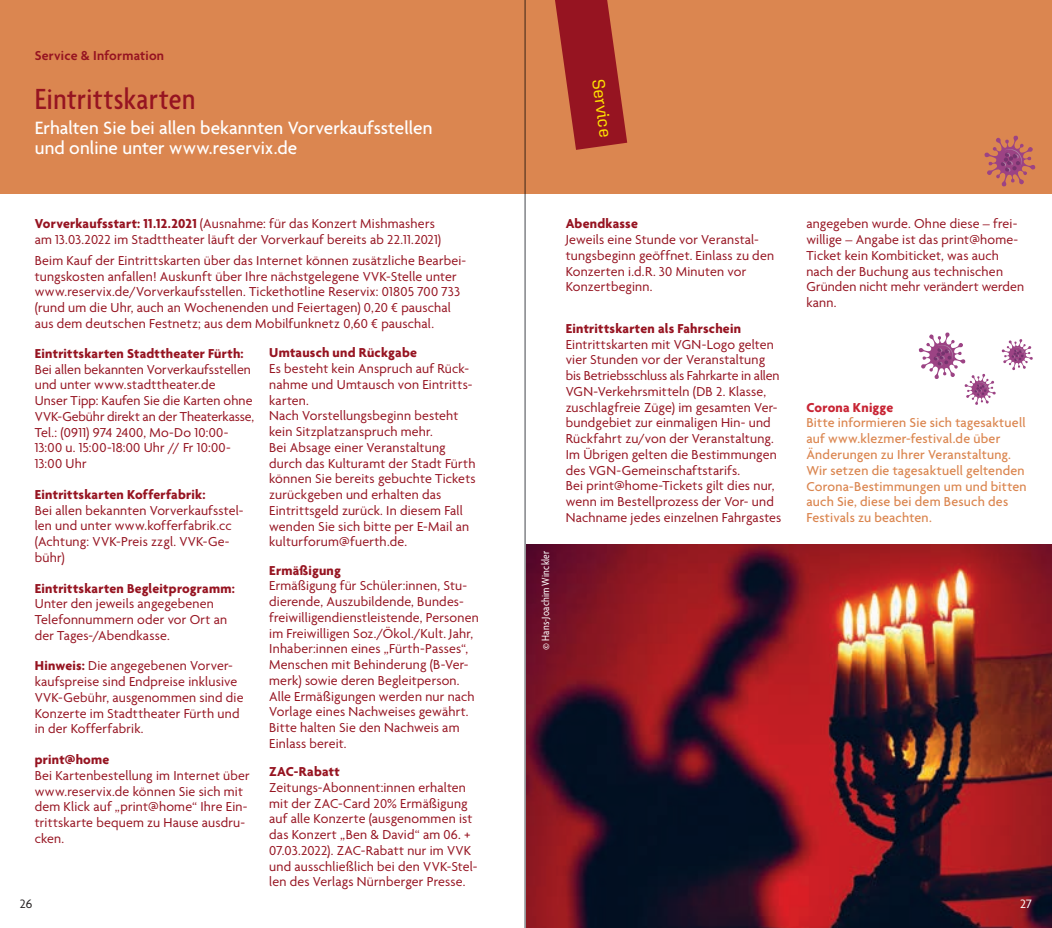
<style>
.page{position:relative;width:1052px;height:928px;background:#fff}
.page>*{position:absolute;margin:0;border:0;box-sizing:border-box;transform-origin:0 0}
.Titel{font:500 condensed 31.5px "Agenda";letter-spacing:.02em;color:#961421}
.Untertitel{font:500 19.25px/20.1px "Agenda";letter-spacing:.005em;color:#fff}
.t1{font:17.5px "Aglet Sans";color:#ffe201}
.Service{font:14px/15.8px "Agenda";letter-spacing:.015em;color:#961421}
.Servivce_Subhead{font:500 14px/15.8px "Agenda";letter-spacing:.015em;color:#db8650}
.Servivce_Subhead-2{font:14px/15.8px "Agenda";letter-spacing:.015em;color:#961421}
.Datum__Ort{font:600 14px "Agenda";letter-spacing:.015em;color:#961421}
.Service-2{font:700 14px "Agenda";letter-spacing:.02em;color:#961421}
.t2{font:13.12px "Agenda";color:#231f20}
.Pagina{font:13.12px "Agenda";color:#fff}
.Bildnachweis{font:condensed 11.38px "Agenda";letter-spacing:.02em;color:#fff}
.s1{font-weight:700}
.s2{font-stretch:normal}
.s3{font-weight:700;color:#c82434}
</style>
<div class="page">
<div style="left:526px;top:0;width:526px;height:193px;background:#db8650"></div>
<div style="left:0;top:0;width:526px;height:193px;background:#db8650"></div>
<img style="left:527px;top:545px;width:525px;height:383px">
<svg style="left:555px;top:0;width:72px;height:150px"></svg>
<svg style="left:984px;top:135px;width:51px;height:52px"></svg>
<svg style="left:918px;top:332px;width:115px;height:73px"></svg>
<hr style="left:524px;top:0;width:2px;height:928px;background:#939598">
<p class="Datum__Ort" style="left:35px;top:48px;width:131px">Service &amp; Information</p>
<p class="Titel" style="left:35px;top:81px;width:162px">Eintrittskarten</p>
<p class="Untertitel" style="left:35px;top:119px;width:399px">Erhalten Sie bei allen bekannten Vorverkaufsstellen und online unter www.reservix.de</p>
<p class="Servivce_Subhead-2" style="left:35px;top:217px;width:408px"><span class="s1">Vorverkaufsstart: 11.12.2021</span> (Ausnahme: für das Konzert Mishmashers am 13.03.2022 im Stadttheater läuft der Vorverkauf bereits ab 22.11.2021)</p>
<p class="Service" style="left:35px;top:253px;width:433px">Beim Kauf der Eintrittskarten über das Internet können zusätzliche Bearbei&shy;tungskosten anfallen! Auskunft über Ihre nächstgelegene VVK-Stelle unter www.reservix.de/Vorverkaufsstellen. Tickethotline Reservix: 01805 700 733 (rund um die Uhr, auch an Wochenenden und Feiertagen) 0,20 € pauschal aus dem deutschen Festnetz; aus dem Mobilfunknetz 0,60 € pauschal.</p>
<p class="Service" style="left:269px;top:346px;width:208px"><span class="s1">Umtausch und Rückgabe<br></span>Es besteht kein Anspruch auf Rück&shy;nahme und Umtausch von Eintritts&shy;karten.<br>Nach Vorstellungsbeginn besteht kein Sitzplatzanspruch mehr.<br>Bei Absage einer Veranstaltung durch das Kulturamt der Stadt Fürth können Sie bereits gebuchte Tickets zurückgeben und erhalten das<br>Eintrittsgeld zurück. In diesem Fall wenden Sie sich bitte per E-Mail an kulturforum@fuerth.de.</p>
<p class="Service" style="left:269px;top:563px;width:211px"><span class="s1">Ermäßigung<br></span>Ermäßigung für Schüler:innen, Stu&shy;dierende, Auszubildende, Bundes&shy;freiwilligendienstleistende, Personen im Freiwilligen Soz./Ökol./Kult. Jahr,<br>Inhaber:innen eines „Fürth-Passes“,<br>Menschen mit Behinderung (B-Ver&shy;merk) sowie deren Begleitperson.<br>Alle Ermäßigungen werden nur nach<br>Vorlage eines Nachweises gewährt.<br>Bitte halten Sie den Nachweis am<br>Einlass bereit.</p>
<p class="Service" style="left:269px;top:764px;width:210px"><span class="s1">ZAC-Rabatt<br></span>Zeitungs-Abonnent:innen erhalten mit der ZAC-Card 20% Ermäßigung auf alle Konzerte (ausgenommen ist das Konzert „Ben &amp; David“ am 06. +<br>07.03.2022). ZAC-Rabatt nur im VVK und ausschließlich bei den VVK-Stel&shy;len des Verlags Nürnberger Presse.</p>
<p class="Service" style="left:35px;top:346px;width:221px"><span class="s1">Eintrittskarten Stadttheater Fürth:<br></span>Bei allen bekannten Vorverkaufsstellen und unter www.stadttheater.de<br>Unser Tipp: Kaufen Sie die Karten ohne VVK-Gebühr direkt an der Theaterkasse, Tel.: (0911) 974 2400, Mo-Do 10:00- 13:00 u. 15:00-18:00 Uhr // Fr 10:00- 13:00 Uhr</p>
<p class="Service" style="left:35px;top:487px;width:210px"><span class="s1">Eintrittskarten Kofferfabrik:<br></span>Bei allen bekannten Vorverkaufsstel&shy;len und unter www.kofferfabrik.cc (Achtung: VVK-Preis zzgl. VVK-Ge&shy;bühr)</p>
<p class="Service" style="left:35px;top:581px;width:202px"><span class="s1">Eintrittskarten Begleitprogramm:<br></span>Unter den jeweils angegebenen<br>Telefonnummern oder vor Ort an der Tages-/Abendkasse.</p>
<p class="Service" style="left:35px;top:659px;width:210px"><span class="s1">Hinweis:</span> Die angegebenen Vorver&shy;kaufspreise sind Endpreise inklusive<br>VVK-Gebühr, ausgenommen sind die<br>Konzerte im Stadttheater Fürth und in der Kofferfabrik.</p>
<p class="Service-2" style="left:35px;top:752px;width:76px">print@home</p>
<p class="Service" style="left:35px;top:768px;width:216px">Bei Kartenbestellung im Internet über www.reservix.de können Sie sich mit dem Klick auf „print@home“ Ihre Ein&shy;trittskarte bequem zu Hause ausdru&shy;cken.</p>
<p class="t1" style="left:608px;top:77px;width:60px;rotate:82deg">Service</p>
<p class="Bildnachweis" style="left:539px;top:650px;width:101px;rotate:-90deg"><span class="s2">©</span> Hans-Joachim Winckler</p>
<p class="Service" style="left:566px;top:217px;width:210px"><span class="s1">Abendkasse<br></span>Jeweils eine Stunde vor Veranstal&shy;tungsbeginn geöffnet. Einlass zu den<br>Konzerten i.d.R. 30 Minuten vor<br>Konzertbeginn.</p>
<p class="Service" style="left:566px;top:321px;width:217px"><span class="s1">Eintrittskarten als Fahrschein </span>Eintrittskarten mit VGN-Logo gelten vier Stunden vor der Veranstaltung bis Betriebsschluss als Fahrkarte in allen VGN-Verkehrsmitteln (DB 2. Klasse, zuschlagfreie Züge) im gesamten Ver&shy;bundgebiet zur einmaligen Hin- und Rückfahrt zu/von der Veranstaltung.<br>Im Übrigen gelten die Bestimmungen des VGN-Gemeinschaftstarifs.<br>Bei print@home-Tickets gilt dies nur, wenn im Bestellprozess der Vor- und Nachname jedes einzelnen Fahrgastes</p>
<p class="Service" style="left:806px;top:217px;width:219px">angegeben wurde. Ohne diese – frei&shy;willige – Angabe ist das print@home-<br>Ticket kein Kombiticket, was auch nach der Buchung aus technischen<br>Gründen nicht mehr verändert werden kann.</p>
<p class="Servivce_Subhead" style="left:806px;top:400px;width:222px"><span class="s3">Corona Knigge<br></span>Bitte informieren Sie sich tagesaktuell auf www.klezmer-festival.de über<br>Änderungen zu Ihrer Veranstaltung.<br>Wir setzen die tagesaktuell geltenden<br>Corona-Bestimmungen um und bitten auch Sie, diese bei dem Besuch des<br>Festivals zu beachten.</p>
<p class="t2" style="left:20px;top:896px;width:14px">26</p>
<p class="Pagina" style="left:1020px;top:896px;width:13px">27</p>
</div>
